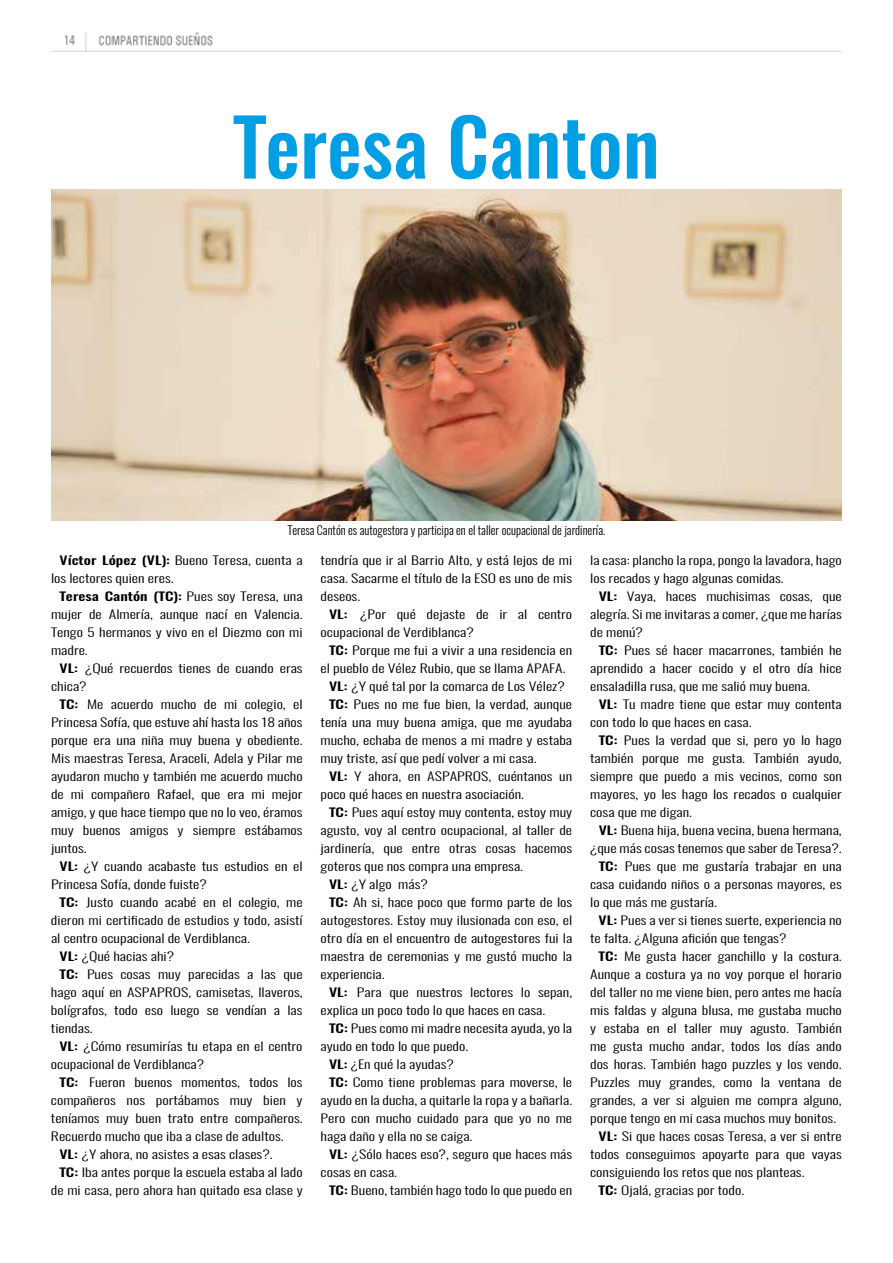
<style>
.page{position:relative;width:893px;height:1263px;background:#fff}
.page>*{position:absolute;margin:0;border:0;box-sizing:border-box;transform-origin:0 0}
.t1{font:500 78px "Oswald";color:#009fe3}
.t2{font:300 12px "Oswald";color:#000}
.t3{font:300 11.7px/18px "Oswald";color:#000;scale:1.34 1}
.s1{font-weight:500}
</style>
<div class="page">
<img style="left:51px;top:189px;width:791px;height:331px">
<h1 class="t1" style="left:233px;top:92px;width:428px">Teresa Canton</h1>
<p class="t2" style="left:288px;top:522px;width:319px">Teresa Cantón es autogestora y participa en el taller ocupacional de jardinería.</p>
<p class="t3" style="left:51px;top:551px;width:189px;text-indent:8px"><span class="s1">Víctor López (VL):</span> Bueno Teresa, cuenta a los lectores quien eres.</p>
<p class="t3" style="left:51px;top:587px;width:189px;text-align:justify;text-indent:8px"><span class="s1">Teresa Cantón (TC):</span> Pues soy Teresa, una mujer de Almería, aunque nací en Valencia.<br>Tengo 5 hermanos y vivo en el Diezmo con mi madre.</p>
<p class="t3" style="left:51px;top:659px;width:189px;text-indent:9px"><span class="s1">VL:</span> ¿Qué recuerdos tienes de cuando eras chica?</p>
<p class="t3" style="left:51px;top:695px;width:189px;text-align:justify;text-indent:9px"><span class="s1">TC:</span> Me acuerdo mucho de mi colegio, el Princesa Sofía, que estuve ahí hasta los 18 años porque era una niña muy buena y obediente.<br>Mis maestras Teresa, Araceli, Adela y Pilar me ayudaron mucho y también me acuerdo mucho de mi compañero Rafael, que era mi mejor amigo, y que hace tiempo que no lo veo, éramos muy buenos amigos y siempre estábamos juntos.</p>
<p class="t3" style="left:51px;top:857px;width:189px;text-indent:8px"><span class="s1">VL:</span> ¿Y cuando acabaste tus estudios en el<br>Princesa Sofía, donde fuiste?</p>
<p class="t3" style="left:59px;top:893px;width:183px"><span class="s1">TC:</span> Justo cuando acabé en el colegio, me</p>
<p class="t3" style="left:51px;top:911px;width:189px">dieron mi certificado de estudios y todo, asistí</p>
<p class="t3" style="left:51px;top:929px;width:150px">al centro ocupacional de Verdiblanca.</p>
<p class="t3" style="left:59px;top:947px;width:87px"><span class="s1">VL:</span> ¿Qué hacias ahi?</p>
<p class="t3" style="left:59px;top:965px;width:183px"><span class="s1">TC:</span> Pues cosas muy parecidas a las que</p>
<p class="t3" style="left:51px;top:983px;width:189px">hago aquí en ASPAPROS, camisetas, llaveros,</p>
<p class="t3" style="left:51px;top:1001px;width:189px">bolígrafos, todo eso luego se vendían a las</p>
<p class="t3" style="left:51px;top:1019px;width:33px">tiendas.</p>
<p class="t3" style="left:59px;top:1037px;width:183px"><span class="s1">VL:</span> ¿Cómo resumirías tu etapa en el centro</p>
<p class="t3" style="left:51px;top:1055px;width:116px">ocupacional de Verdiblanca?</p>
<p class="t3" style="left:59px;top:1073px;width:183px"><span class="s1">TC:</span> Fueron buenos momentos, todos los</p>
<p class="t3" style="left:51px;top:1091px;width:189px">compañeros nos portábamos muy bien y</p>
<p class="t3" style="left:51px;top:1109px;width:189px">teníamos muy buen trato entre compañeros.</p>
<p class="t3" style="left:51px;top:1127px;width:175px">Recuerdo mucho que iba a clase de adultos.</p>
<p class="t3" style="left:59px;top:1145px;width:161px"><span class="s1">VL:</span> ¿Y ahora, no asistes a esas clases?.</p>
<p class="t3" style="left:59px;top:1163px;width:183px"><span class="s1">TC:</span> Iba antes porque la escuela estaba al lado</p>
<p class="t3" style="left:51px;top:1181px;width:189px">de mi casa, pero ahora han quitado esa clase y</p>
<p class="t3" style="left:321px;top:551px;width:189px;text-align:justify">tendría que ir al Barrio Alto, y está lejos de mi casa. Sacarme el título de la ESO es uno de mis deseos.</p>
<p class="t3" style="left:321px;top:605px;width:189px;text-indent:8px"><span class="s1">VL:</span> ¿Por qué dejaste de ir al centro ocupacional de Verdiblanca?</p>
<p class="t3" style="left:329px;top:641px;width:183px"><span class="s1">TC:</span> Porque me fui a vivir a una residencia en</p>
<p class="t3" style="left:321px;top:659px;width:184px">el pueblo de Vélez Rubio, que se llama APAFA.</p>
<p class="t3" style="left:329px;top:677px;width:178px"><span class="s1">VL:</span> ¿Y qué tal por la comarca de Los Vélez?</p>
<p class="t3" style="left:329px;top:695px;width:183px"><span class="s1">TC:</span> Pues no me fue bien, la verdad, aunque</p>
<p class="t3" style="left:321px;top:713px;width:189px">tenía una muy buena amiga, que me ayudaba</p>
<p class="t3" style="left:321px;top:731px;width:189px">mucho, echaba de menos a mi madre y estaba</p>
<p class="t3" style="left:321px;top:749px;width:163px">muy triste, así que pedí volver a mi casa.</p>
<p class="t3" style="left:329px;top:767px;width:183px"><span class="s1">VL:</span> Y ahora, en ASPAPROS, cuéntanos un</p>
<p class="t3" style="left:321px;top:785px;width:153px">poco qué haces en nuestra asociación.</p>
<p class="t3" style="left:329px;top:803px;width:183px"><span class="s1">TC:</span> Pues aquí estoy muy contenta, estoy muy</p>
<p class="t3" style="left:321px;top:821px;width:189px">agusto, voy al centro ocupacional, al taller de</p>
<p class="t3" style="left:321px;top:839px;width:189px">jardinería, que entre otras cosas hacemos</p>
<p class="t3" style="left:321px;top:857px;width:153px">goteros que nos compra una empresa.</p>
<p class="t3" style="left:329px;top:875px;width:75px"><span class="s1">VL:</span> ¿Y algo más?</p>
<p class="t3" style="left:329px;top:893px;width:183px"><span class="s1">TC:</span> Ah si, hace poco que formo parte de los</p>
<p class="t3" style="left:321px;top:911px;width:189px">autogestores. Estoy muy ilusionada con eso, el</p>
<p class="t3" style="left:321px;top:929px;width:189px">otro día en el encuentro de autogestores fui la</p>
<p class="t3" style="left:321px;top:947px;width:189px">maestra de ceremonias y me gustó mucho la</p>
<p class="t3" style="left:321px;top:965px;width:49px">experiencia.</p>
<p class="t3" style="left:329px;top:983px;width:183px"><span class="s1">VL:</span> Para que nuestros lectores lo sepan,</p>
<p class="t3" style="left:321px;top:1001px;width:169px">explica un poco todo lo que haces en casa.</p>
<p class="t3" style="left:329px;top:1019px;width:183px"><span class="s1">TC:</span> Pues como mi madre necesita ayuda, yo la</p>
<p class="t3" style="left:321px;top:1037px;width:112px">ayudo en todo lo que puedo.</p>
<p class="t3" style="left:329px;top:1055px;width:95px"><span class="s1">VL:</span> ¿En qué la ayudas?</p>
<p class="t3" style="left:329px;top:1073px;width:183px"><span class="s1">TC:</span> Como tiene problemas para moverse, le</p>
<p class="t3" style="left:321px;top:1091px;width:189px">ayudo en la ducha, a quitarle la ropa y a bañarla.</p>
<p class="t3" style="left:321px;top:1109px;width:189px">Pero con mucho cuidado para que yo no me</p>
<p class="t3" style="left:321px;top:1127px;width:115px">haga daño y ella no se caiga.</p>
<p class="t3" style="left:329px;top:1145px;width:183px"><span class="s1">VL:</span> ¿Sólo haces eso?, seguro que haces más</p>
<p class="t3" style="left:321px;top:1163px;width:59px">cosas en casa.</p>
<p class="t3" style="left:329px;top:1181px;width:183px"><span class="s1">TC:</span> Bueno, también hago todo lo que puedo en</p>
<p class="t3" style="left:590px;top:551px;width:189px">la casa: plancho la ropa, pongo la lavadora, hago los recados y hago algunas comidas.</p>
<p class="t3" style="left:590px;top:587px;width:189px;text-align:justify;text-indent:8px"><span class="s1">VL:</span> Vaya, haces muchisimas cosas, que alegría. Si me invitaras a comer, ¿que me harías de menú?</p>
<p class="t3" style="left:590px;top:641px;width:189px;text-align:justify;text-indent:9px"><span class="s1">TC:</span> Pues sé hacer macarrones, también he aprendido a hacer cocido y el otro día hice ensaladilla rusa, que me salió muy buena.</p>
<p class="t3" style="left:590px;top:695px;width:189px;text-indent:9px"><span class="s1">VL:</span> Tu madre tiene que estar muy contenta con todo lo que haces en casa.</p>
<p class="t3" style="left:590px;top:731px;width:189px;text-align:justify;text-indent:8px"><span class="s1">TC:</span> Pues la verdad que si, pero yo lo hago también porque me gusta. También ayudo, siempre que puedo a mis vecinos, como son mayores, yo les hago los recados o cualquier cosa que me digan.</p>
<p class="t3" style="left:599px;top:821px;width:183px"><span class="s1">VL:</span> Buena hija, buena vecina, buena hermana,</p>
<p class="t3" style="left:590px;top:839px;width:189px">¿que más cosas tenemos que saber de Teresa?.</p>
<p class="t3" style="left:599px;top:857px;width:183px"><span class="s1">TC:</span> Pues que me gustaría trabajar en una</p>
<p class="t3" style="left:590px;top:875px;width:189px">casa cuidando niños o a personas mayores, es</p>
<p class="t3" style="left:590px;top:893px;width:96px">lo que más me gustaría.</p>
<p class="t3" style="left:599px;top:911px;width:183px"><span class="s1">VL:</span> Pues a ver si tienes suerte, experiencia no</p>
<p class="t3" style="left:590px;top:929px;width:148px">te falta. ¿Alguna afición que tengas?</p>
<p class="t3" style="left:599px;top:947px;width:183px"><span class="s1">TC:</span> Me gusta hacer ganchillo y la costura.</p>
<p class="t3" style="left:590px;top:965px;width:189px">Aunque a costura ya no voy porque el horario</p>
<p class="t3" style="left:590px;top:983px;width:189px">del taller no me viene bien, pero antes me hacía</p>
<p class="t3" style="left:590px;top:1001px;width:189px">mis faldas y alguna blusa, me gustaba mucho</p>
<p class="t3" style="left:590px;top:1019px;width:189px">y estaba en el taller muy agusto. También</p>
<p class="t3" style="left:590px;top:1037px;width:189px">me gusta mucho andar, todos los días ando</p>
<p class="t3" style="left:590px;top:1055px;width:189px">dos horas. También hago puzzles y los vendo.</p>
<p class="t3" style="left:590px;top:1073px;width:189px">Puzzles muy grandes, como la ventana de</p>
<p class="t3" style="left:590px;top:1091px;width:189px">grandes, a ver si alguien me compra alguno,</p>
<p class="t3" style="left:590px;top:1109px;width:185px">porque tengo en mi casa muchos muy bonitos.</p>
<p class="t3" style="left:599px;top:1127px;width:183px"><span class="s1">VL:</span> Si que haces cosas Teresa, a ver si entre</p>
<p class="t3" style="left:590px;top:1145px;width:189px">todos conseguimos apoyarte para que vayas</p>
<p class="t3" style="left:590px;top:1163px;width:162px">consiguiendo los retos que nos planteas.</p>
<p class="t3" style="left:599px;top:1181px;width:110px"><span class="s1">TC:</span> Ojalá, gracias por todo.</p>
</div>
